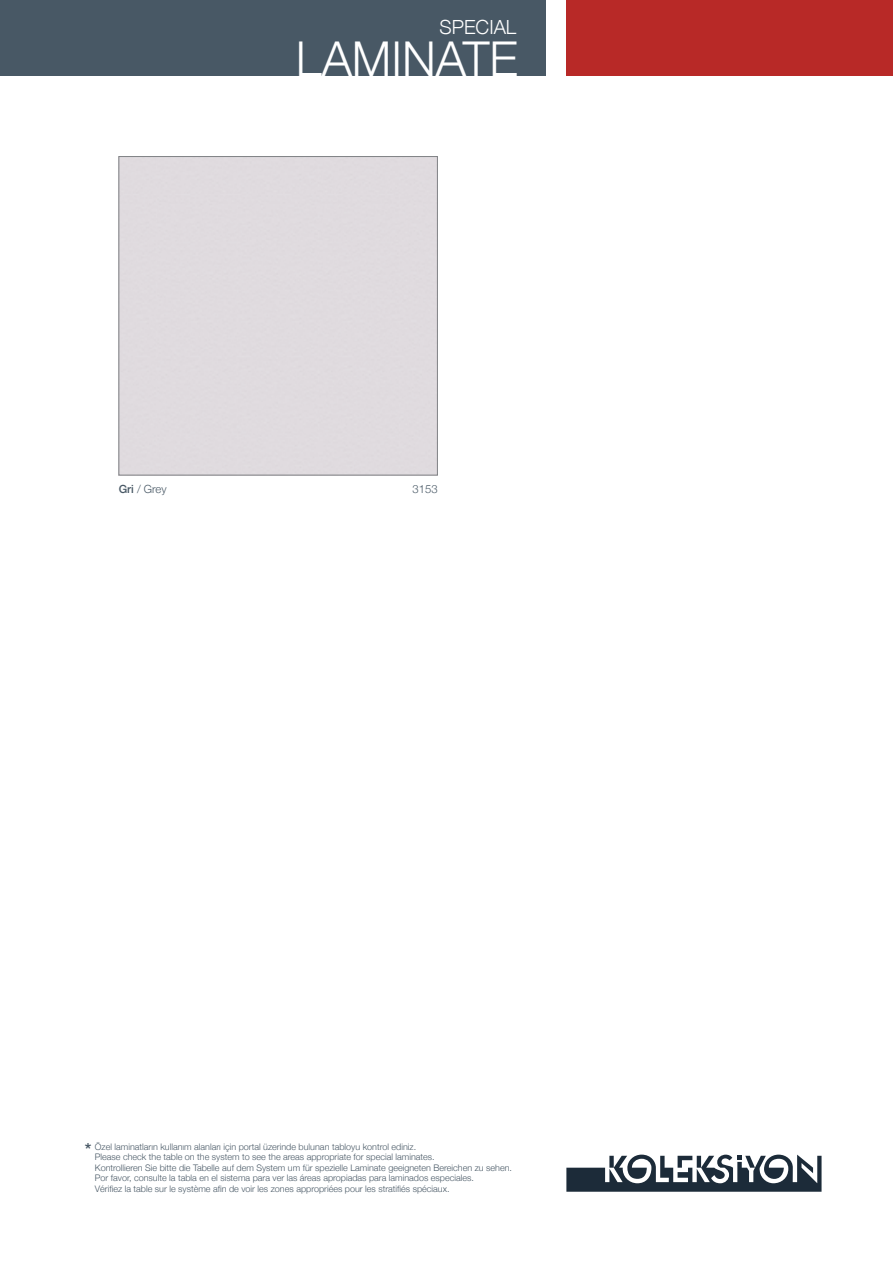
<style>
.page{position:relative;width:893px;height:1263px;background:#fff}
.page>*{position:absolute;margin:0;border:0;box-sizing:border-box;transform-origin:0 0}
.t1{font:300 48px "Helvetica Neue";color:#fff}
.t2{font:300 19.5px "Helvetica Neue";color:#fff}
.t3{font:500 18px "Helvetica Neue";color:#485865}
.t4{font:300 11.25px "Helvetica Neue";color:#485865}
.t5{font:300 9px/10.5px "Helvetica Neue";color:#485865}
.s1{font-weight:500}
</style>
<div class="page">
<div style="left:0;top:0;width:545px;height:76px;background:#485865"></div>
<div style="left:566px;top:0;width:327px;height:76px;background:#b82927"></div>
<svg style="left:566px;top:1154px;width:255px;height:38px"></svg>
<div style="left:119px;top:156px;width:319px;height:319px;border:1px solid #808285"></div>
<h2 class="t2" style="left:439px;top:12px;width:78px">SPECIAL</h2>
<h1 class="t1" style="left:296px;top:20px;width:223px">LAMINATE</h1>
<p class="t4" style="left:119px;top:480px;width:49px"><span class="s1">Gri</span> / Grey</p>
<p class="t4" style="left:413px;top:479px;width:27px">3153</p>
<p class="t5" style="left:95px;top:1141px;width:419px">Özel laminatların kullanım alanları için portal üzerinde bulunan tabloyu kontrol ediniz.<br>Please check the table on the system to see the areas appropriate for special laminates.<br>Kontrollieren Sie bitte die Tabelle auf dem System um für spezielle Laminate geeigneten Bereichen zu sehen.<br>Por favor, consulte la tabla en el sistema para ver las áreas apropiadas para laminados especiales.<br>Vérifiez la table sur le système afin de voir les zones appropriées pour les stratifiés spéciaux.</p>
<h3 class="t3" style="left:85px;top:1135px;width:8px">*</h3>
</div>
